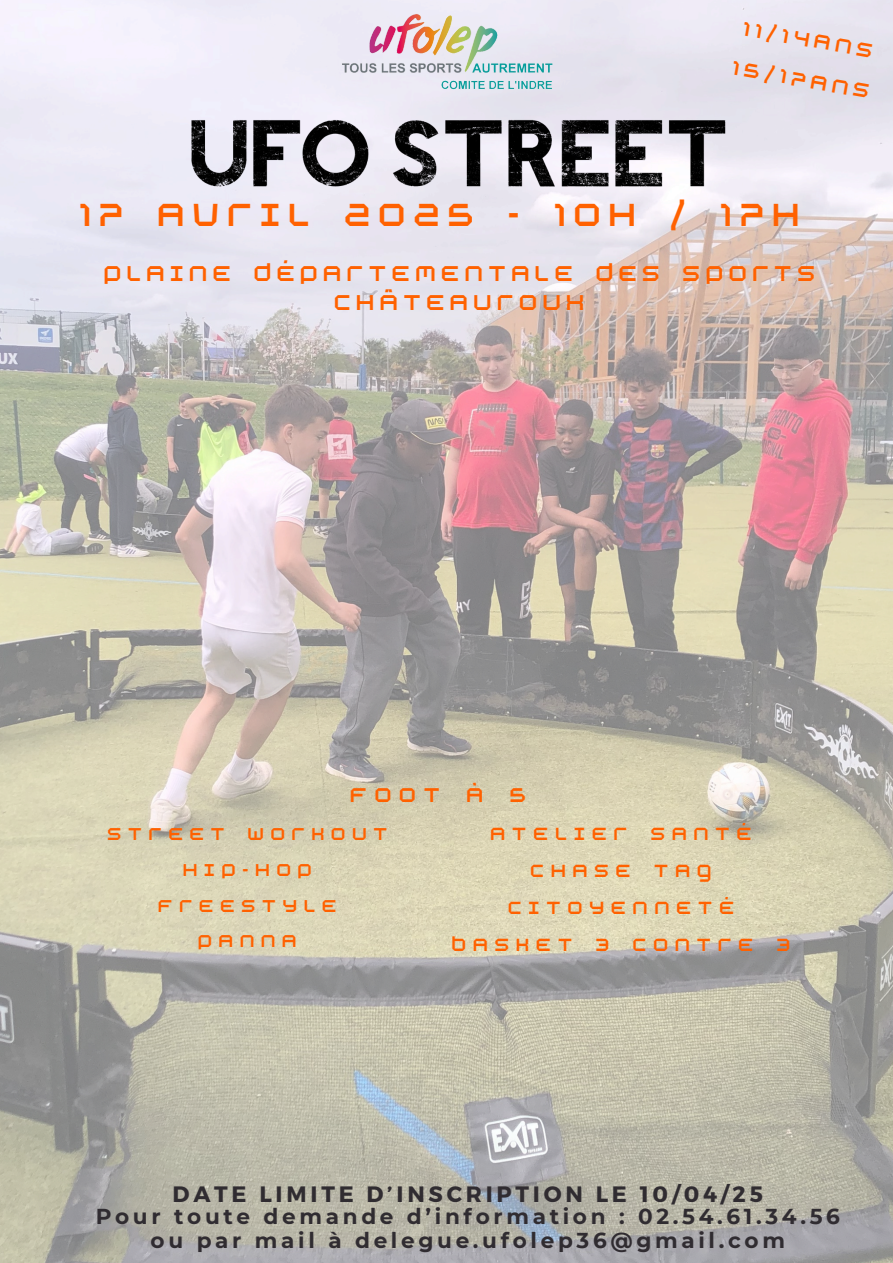
<style>
.page{position:relative;width:893px;height:1263px;background:#fff}
.page>*{position:absolute;margin:0;border:0;box-sizing:border-box;transform-origin:0 0}
.t1{font:38.47px "Academy";letter-spacing:.17em;color:#ff6100}
.t2{font:25.88px/28.2px "Academy";letter-spacing:.17em;color:#ff6100;text-align:center}
.t3{font:24px "Academy";color:#ff6100}
.t4{font:23.48px/40.5px "Academy";color:#ff6100}
.t5{font:700 22.27px "Montserrat";letter-spacing:.17em;color:#302c31}
.t6{font:700 21.6px/23.7px "Montserrat";letter-spacing:.17em;color:#302c31;text-align:center}
.t7{font:21.3px/36.9px "Academy";letter-spacing:.28em;color:#ff6100;text-align:center}
.t8{font:20.7px/35.9px "Academy";letter-spacing:.28em;color:#ff6100;text-align:center}
</style>
<div class="page">
<img style="left:0;top:0;width:893px;height:1263px">
<img style="left:335px;top:11px;width:223px;height:78px">
<img style="left:188px;top:110px;width:542px;height:81px">
<h1 class="t4" style="left:742px;top:7px;width:141px;rotate:10deg">11/14ANS<br>15/17ANS</h1>
<p class="t1" style="left:78px;top:195px;width:723px">17 AVRIL 2025 - 10H / 17H</p>
<p class="t2" style="left:103px;top:259px;width:714px">PLAINE DÉPARTEMENTALE DES SPORTS<br>CHÂTEAUROUX</p>
<h3 class="t3" style="left:349px;top:783px;width:178px">FOOT À 5</h3>
<h2 class="t8" style="left:107px;top:815px;width:282px">STREET WORKOUT<br>HIP-HOP<br>FREESTYLE<br>PANNA</h2>
<p class="t7" style="left:451px;top:815px;width:341px">ATELIER SANTÉ<br>CHASE TAG<br>CITOYENNETÉ<br>BASKET 3 CONTRE 3</p>
<h2 class="t5" style="left:172px;top:1179px;width:592px">DATE LIMITE D’INSCRIPTION LE 10/04/25</h2>
<h2 class="t6" style="left:96px;top:1205px;width:746px">Pour toute demande d’information : 02.54.61.34.56 ou par mail à delegue.ufolep36@gmail.com</h2>
</div>
